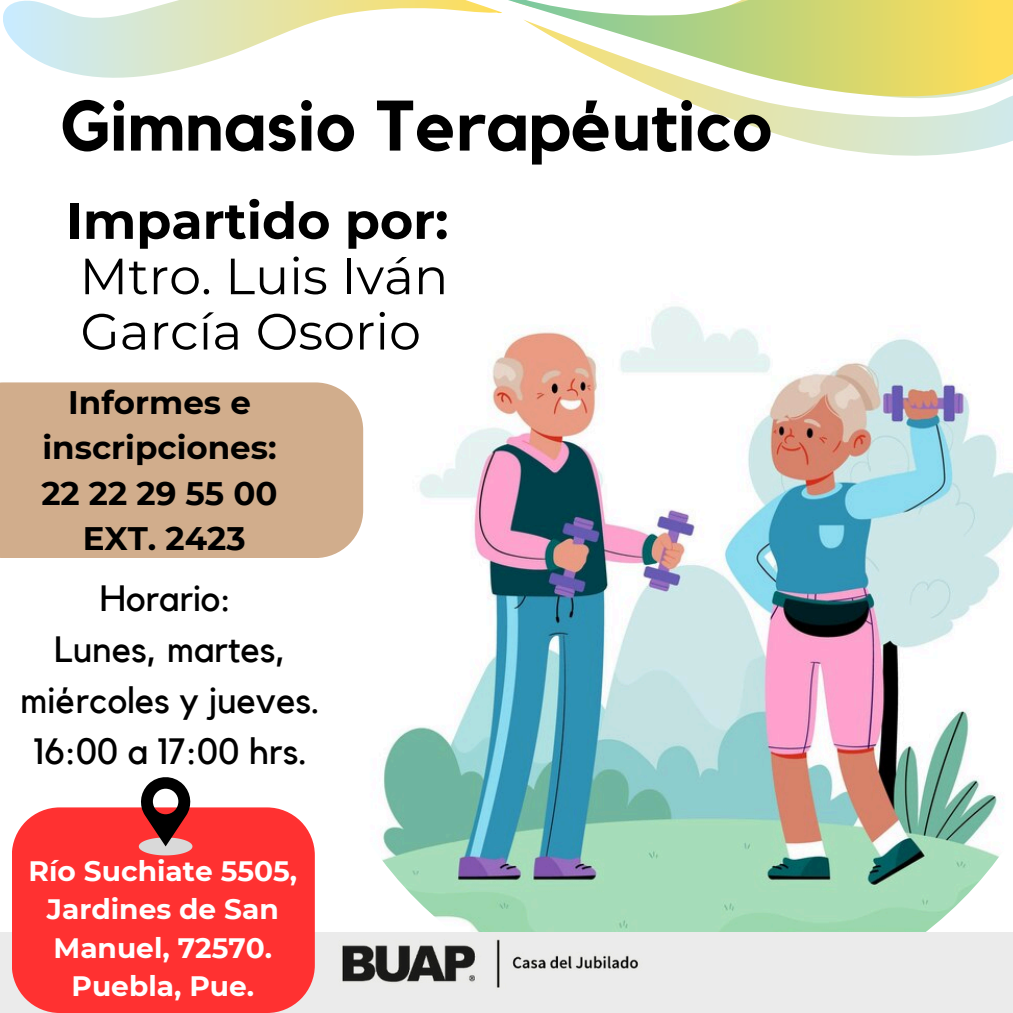
<style>
.page{position:relative;width:1013px;height:1013px;background:#fff}
.page>*{position:absolute;margin:0;border:0;box-sizing:border-box;transform-origin:0 0}
.t1{font:700 70.5px "Kollektif";color:#000}
.t2{font:50.75px/55.2px "Montserrat";color:#000;text-align:justify}
.t3{font:36.5px/51px "Kollektif";color:#000;text-align:center}
.t4{font:700 32.5px/45.4px "Montserrat";color:#000;text-align:center}
.t5{font:700 28px/38.4px "Montserrat";color:#fff;text-align:center}
.s1{font-weight:700}
</style>
<div class="page">
<svg style="left:3px;top:0;width:51px;height:68px;fill:#ccebfa"></svg>
<svg style="left:54px;top:0;width:958px;height:78px"></svg>
<svg style="left:523px;top:20px;width:489px;height:136px"></svg>
<img style="left:314px;top:306px;width:698px;height:626px">
<img style="left:0;top:932px;width:1012px;height:80px">
<div style="left:12px;top:807px;width:302px;height:205px;background:#ff3131"></div>
<svg style="left:139px;top:777px;width:54px;height:78px"></svg>
<div style="left:0;top:382px;width:363px;height:176px;background:#d1ad8c"></div>
<p class="t1" style="left:60px;top:93px;width:713px">Gimnasio Terapéutico</p>
<h1 class="t2" style="left:66px;top:193px;width:383px"><span class="s1">Impartido por:<br></span>Mtro. Luis Iván García Osorio</h1>
<h4 class="t4" style="left:41px;top:379px;width:238px">Informes e inscripciones:<br>22 22 29 55 00<br>EXT. 2423</h4>
<h3 class="t3" style="left:21px;top:574px;width:301px">Horario:<br>Lunes, martes, miércoles y jueves.<br>16:00 a 17:00 hrs.</h3>
<p class="t5" style="left:29px;top:851px;width:270px">Río Suchiate 5505,<br>Jardines de San<br>Manuel, 72570.<br>Puebla, Pue.</p>
</div>
